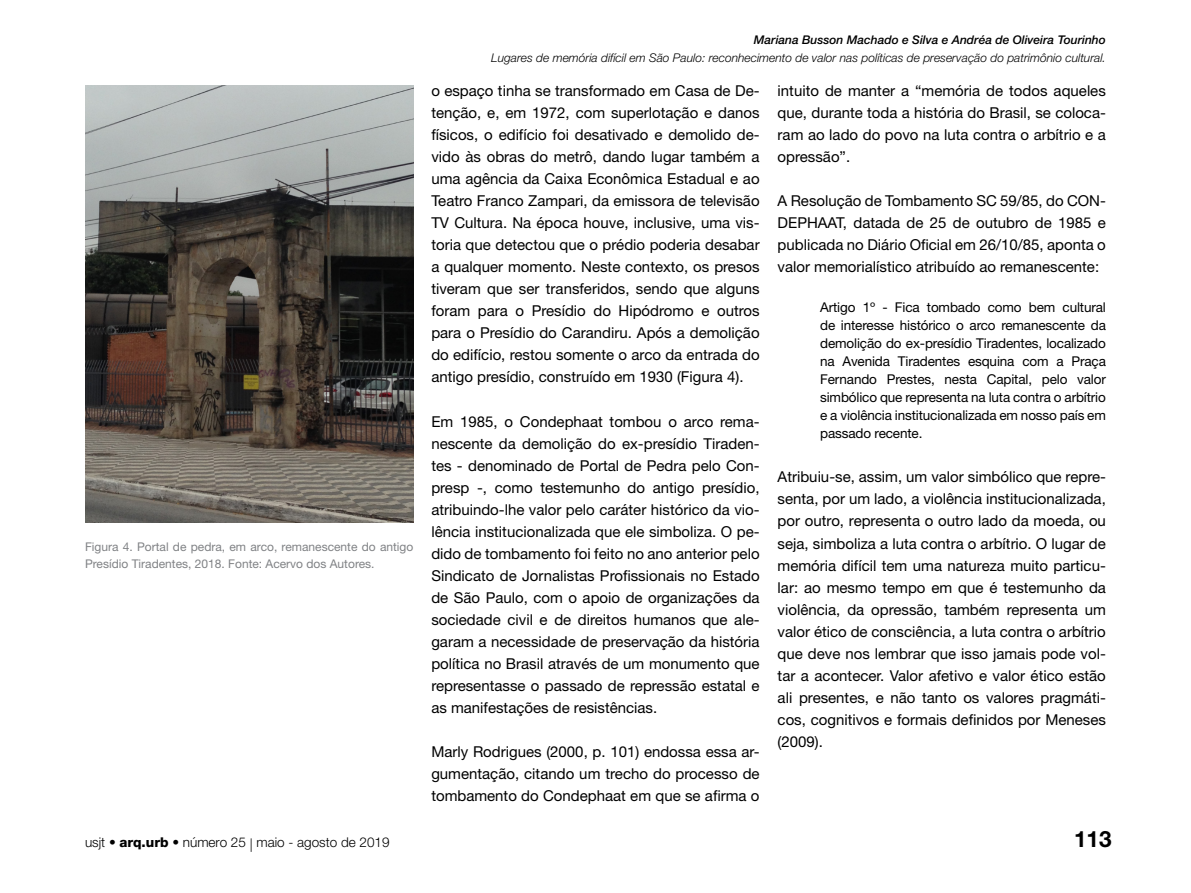
<style>
.page{position:relative;width:1191px;height:893px;background:#fff}
.page>*{position:absolute;margin:0;border:0;box-sizing:border-box;transform-origin:0 0}
.t1{font:700 22.5px "Helvetica Neue LT Std";color:#000}
.t2{font:15px/22px "Helvetica Neue LT Std";color:#000;text-align:justify}
.t3{font:13.5px/18px "Helvetica Neue LT Std";letter-spacing:-.01em;color:#000;text-align:justify}
.t4{font:300 13.5px "Helvetica Neue LT Std";color:#000}
.t5{font:italic 300 12px "Helvetica Neue LT Std";color:#000}
.t6{font:12px/16.5px "Helvetica Neue LT Std";color:#808285}
.t7{font:italic 500 12px "Helvetica Neue LT Std";color:#000}
.s1{font-weight:800}
</style>
<div class="page">
<img style="left:85px;top:85px;width:328px;height:438px">
<p class="t6" style="left:85px;top:539px;width:330px">Figura 4. Portal de pedra, em arco, remanescente do antigo<br>Presídio Tiradentes, 2018. Fonte: Acervo dos Autores.</p>
<p class="t7" style="left:754px;top:33px;width:353px">Mariana Busson Machado e Silva e Andréa de Oliveira Tourinho</p>
<p class="t5" style="left:491px;top:51px;width:616px">Lugares de memória difícil em São Paulo: reconhecimento de valor nas políticas de preservação do patrimônio cultural.</p>
<p class="t2" style="left:431px;top:79px;width:330px">o espaço tinha se transformado em Casa de De&shy;tenção, e, em 1972, com superlotação e danos físicos, o edifício foi desativado e demolido de&shy;vido às obras do metrô, dando lugar também a uma agência da Caixa Econômica Estadual e ao Teatro Franco Zampari, da emissora de televisão TV Cultura. Na época houve, inclusive, uma vis&shy;toria que detectou que o prédio poderia desabar a qualquer momento. Neste contexto, os presos tiveram que ser transferidos, sendo que alguns foram para o Presídio do Hipódromo e outros para o Presídio do Carandiru. Após a demolição do edifício, restou somente o arco da entrada do antigo presídio, construído em 1930 (Figura 4).</p>
<p class="t2" style="left:431px;top:410px;width:330px">Em 1985, o Condephaat tombou o arco rema&shy;nescente da demolição do ex-presídio Tiraden&shy;tes - denominado de Portal de Pedra pelo Con&shy;presp -, como testemunho do antigo presídio, atribuindo-lhe valor pelo caráter histórico da vio&shy;lência institucionalizada que ele simboliza. O pe&shy;dido de tombamento foi feito no ano anterior pelo Sindicato de Jornalistas Profissionais no Estado de São Paulo, com o apoio de organizações da sociedade civil e de direitos humanos que ale&shy;garam a necessidade de preservação da história política no Brasil através de um monumento que representasse o passado de repressão estatal e as manifestações de resistências.</p>
<p class="t2" style="left:431px;top:741px;width:330px">Marly Rodrigues (2000, p. 101) endossa essa ar&shy;gumentação, citando um trecho do processo de tombamento do Condephaat em que se afirma o</p>
<p class="t2" style="left:777px;top:79px;width:330px">intuito de manter a “memória de todos aqueles que, durante toda a história do Brasil, se coloca&shy;ram ao lado do povo na luta contra o arbítrio e a opressão”.</p>
<p class="t2" style="left:777px;top:189px;width:330px">A Resolução de Tombamento SC 59/85, do CON-DEPHAAT, datada de 25 de outubro de 1985 e publicada no Diário Oficial em 26/10/85, aponta o valor memorialístico atribuído ao remanescente:</p>
<p class="t3" style="left:820px;top:298px;width:287px">Artigo 1º - Fica tombado como bem cultural de interesse histórico o arco remanescente da demolição do ex-presídio Tiradentes, localizado na Avenida Tiradentes esquina com a Praça Fernando Prestes, nesta Capital, pelo valor simbólico que representa na luta contra o arbítrio e a violência institucionalizada em nosso país em passado recente.</p>
<p class="t2" style="left:777px;top:466px;width:330px">Atribuiu-se, assim, um valor simbólico que repre&shy;senta, por um lado, a violência institucionalizada, por outro, representa o outro lado da moeda, ou seja, simboliza a luta contra o arbítrio. O lugar de memória difícil tem uma natureza muito particu&shy;lar: ao mesmo tempo em que é testemunho da violência, da opressão, também representa um valor ético de consciência, a luta contra o arbítrio que deve nos lembrar que isso jamais pode vol&shy;tar a acontecer. Valor afetivo e valor ético estão ali presentes, e não tanto os valores pragmáti&shy;cos, cognitivos e formais definidos por Meneses (2009).</p>
<p class="t4" style="left:85px;top:834px;width:306px">usjt • <span class="s1">arq.urb</span> • número 25 | maio - agosto de 2019</p>
<h1 class="t1" style="left:1074px;top:825px;width:39px">113</h1>
</div>
